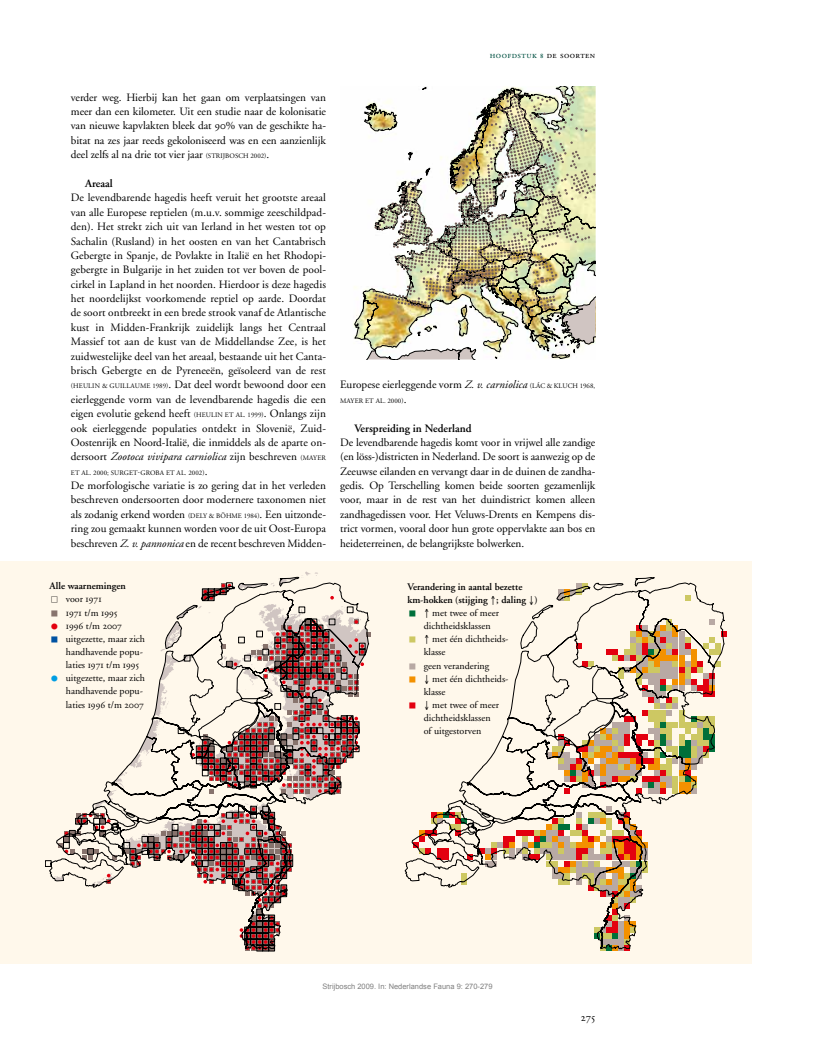
<style>
.page{position:relative;width:815px;height:1053px;background:#fff}
.page>*{position:absolute;margin:0;border:0;box-sizing:border-box;transform-origin:0 0}
.t1{font:11.25px/14.4px "Adobe Garamond";letter-spacing:-.005em;color:#000;text-align:justify}
.t2{font:600 11.25px "Adobe Garamond";color:#000}
.t3{font:10px/13.1px "Adobe Garamond";color:#000}
.t4{font:600 10px/13.1px "Adobe Garamond";color:#000}
.t5{font:10px "Adobe Garamond Exp";color:#000}
.t6{font:9.38px "Adobe Garamond Pro";letter-spacing:.05em;color:#005142}
.t7{font:7.5px "Arial";color:#808080}
.t8{font:6.88px "Adobe Garamond Pro";letter-spacing:.02em;color:#000}
.s1{font-weight:600;font-size:6.88px}
.s2{color:#000}
.s3{font-family:"Adobe Garamond Exp"}
.s4{font-family:"Adobe Garamond Pro";font-size:6.88px}
.s5{font-style:italic}
.s6{font-family:"Adobe Garamond";font-size:11.25px}
.s7{font-family:"Universal Std Newswith Comm Pi";font-size:7.5px}
.s8{font-family:"Universal Std Newswith Comm Pi";font-size:7.5px;color:#87736d}
.s9{font-family:"Adobe Garamond"}
.s10{font-family:"Universal Std Newswith Comm Pi";font-size:7.5px;color:#e3000f}
.s11{font-family:"Universal Std Newswith Comm Pi";font-size:7.5px;color:#0052a2}
.s12{font-family:"Universal Std Newswith Comm Pi";font-size:7.5px;color:#009ee3}
.s13{font-family:"Universal Std Newswith Comm Pi";font-size:7.5px;color:#00703a}
.s14{font-family:"Universal Std Newswith Comm Pi";font-size:7.5px;color:#cdc863}
.s15{font-family:"Universal Std Newswith Comm Pi";font-size:7.5px;color:#b8a9a4}
.s16{font-family:"Universal Std Newswith Comm Pi";font-size:7.5px;color:#f39100}
</style>
<div class="page">
<div style="left:0;top:561px;width:751px;height:402px;background:#fff8eb"></div>
<svg style="left:45px;top:577px;width:325px;height:374px"></svg>
<svg style="left:405px;top:577px;width:320px;height:372px"></svg>
<svg style="left:353px;top:86px;width:242px;height:273px"></svg>
<img style="left:367px;top:91px;width:228px;height:268px">
<p class="t6" style="left:490px;top:49px;width:107px">HOOFDSTUK <span class="s1">8</span> <span class="s2">DE SOORTEN</span></p>
<p class="t1" style="left:71px;top:90px;width:257px">verder weg. Hierbij kan het gaan om verplaatsingen van meer dan een kilometer. Uit een studie naar de kolonisatie van nieuwe kapvlakten bleek dat <span class="s3">90</span>% van de geschikte ha&shy;bitat na zes jaar reeds gekoloniseerd was en een aanzienlijk deel zelfs al na drie tot vier jaar <span class="s4">(STRIJBOSCH 2002)</span>.</p>
<p class="t2" style="left:85px;top:177px;width:29px">Areaal</p>
<p class="t1" style="left:71px;top:191px;width:257px">De levendbarende hagedis heeft veruit het grootste areaal van alle Europese reptielen (m.u.v. sommige zeeschildpad&shy;den). Het strekt zich uit van Ierland in het westen tot op Sachalin (Rusland) in het oosten en van het Cantabrisch Gebergte in Spanje, de Povlakte in Italië en het Rhodopi&shy;gebergte in Bulgarije in het zuiden tot ver boven de pool&shy;cirkel in Lapland in het noorden. Hierdoor is deze hagedis het noordelijkst voorkomende reptiel op aarde. Doordat de soort ontbreekt in een brede strook vanaf de Atlantische kust in Midden-Frankrijk zuidelijk langs het Centraal Massief tot aan de kust van de Middellandse Zee, is het zuidwestelijke deel van het areaal, bestaande uit het Canta&shy;brisch Gebergte en de Pyreneeën, geïsoleerd van de rest <span class="s4">(HEULIN &amp; GUILLAUME 1989)</span>. Dat deel wordt bewoond door een eierleggende vorm van de levendbarende hagedis die een eigen evolutie gekend heeft <span class="s4">(HEULIN ET AL. 1999)</span>. Onlangs zijn ook eierleggende populaties ontdekt in Slovenië, Zuid-Oostenrijk en Noord-Italië, die inmiddels als de aparte on&shy;dersoort <span class="s5">Zootoca vivipara carniolica</span> zijn beschreven <span class="s4">(MAYER</span></p>
<p class="t8" style="left:71px;top:468px;width:138px">ET AL. 2000; SURGET-GROBA ET AL. 2002)<span class="s6">.</span></p>
<p class="t1" style="left:71px;top:478px;width:257px">De morfologische variatie is zo gering dat in het verleden beschreven ondersoorten door modernere taxonomen niet als zodanig erkend worden <span class="s4">(DELY &amp; BÖHME 1984)</span>. Een uitzonde&shy;ring zou gemaakt kunnen worden voor de uit Oost-Europa beschreven <span class="s5">Z. v. pannonica</span> en de recent beschreven Midden-</p>
<p class="t4" style="left:50px;top:579px;width:78px">Alle waarnemingen</p>
<p class="t3" style="left:51px;top:593px;width:52px"><span class="s7">□</span> voor <span class="s3">1971</span></p>
<p class="t5" style="left:51px;top:608px;width:68px"><span class="s8">■</span> 1971 <span class="s9">t/m</span> 1995</p>
<p class="t5" style="left:51px;top:621px;width:72px"><span class="s10">●</span> 1996 <span class="s9">t/m</span> 2007</p>
<p class="t3" style="left:66px;top:632px;width:81px;text-indent:-15px"><span class="s11">■</span> uitgezette, maar zich handhavende popu&shy;laties <span class="s3">1971</span> t/m <span class="s3">1995</span></p>
<p class="t3" style="left:66px;top:671px;width:81px;text-indent:-15px"><span class="s12">●</span> uitgezette, maar zich handhavende popu&shy;laties <span class="s3">1996</span> t/m <span class="s3">2007</span></p>
<p class="t1" style="left:340px;top:378px;width:257px">Europese eierleggende vorm <span class="s5">Z. v. carniolica</span> <span class="s4">(LÁC &amp; KLUCH 1968,</span></p>
<p class="t8" style="left:340px;top:396px;width:68px">MAYER ET AL. 2000)<span class="s6">.</span></p>
<p class="t2" style="left:354px;top:422px;width:119px">Verspreiding in Nederland</p>
<p class="t1" style="left:340px;top:435px;width:257px">De levendbarende hagedis komt voor in vrijwel alle zandige (en löss-)districten in Nederland. De soort is aanwezig op de Zeeuwse eilanden en vervangt daar in de duinen de zandha&shy;gedis. Op Terschelling komen beide soorten gezamenlijk voor, maar in de rest van het duindistrict komen alleen zandhagedissen voor. Het Veluws-Drents en Kempens dis&shy;trict vormen, vooral door hun grote oppervlakte aan bos en heideterreinen, de belangrijkste bolwerken.</p>
<p class="t4" style="left:407px;top:580px;width:132px">Verandering in aantal bezette km-hokken (stijging ↑; daling ↓)</p>
<p class="t3" style="left:424px;top:606px;width:77px;text-indent:-15px"><span class="s13">■</span> ↑ met twee of meer dichtheidsklassen</p>
<p class="t3" style="left:424px;top:632px;width:86px;text-indent:-15px"><span class="s14">■</span> ↑ met één dichtheids&shy;klasse</p>
<p class="t3" style="left:409px;top:659px;width:82px"><span class="s15">■</span> geen verandering</p>
<p class="t3" style="left:424px;top:672px;width:86px;text-indent:-15px"><span class="s16">■</span> ↓ met één dichtheids&shy;klasse</p>
<p class="t3" style="left:424px;top:698px;width:77px;text-indent:-15px"><span class="s10">■</span> ↓ met twee of meer dichtheidsklassen of uitgestorven</p>
<p class="t7" style="left:322px;top:981px;width:172px">Strijbosch 2009. In: Nederlandse Fauna 9: 270-279</p>
</div>
